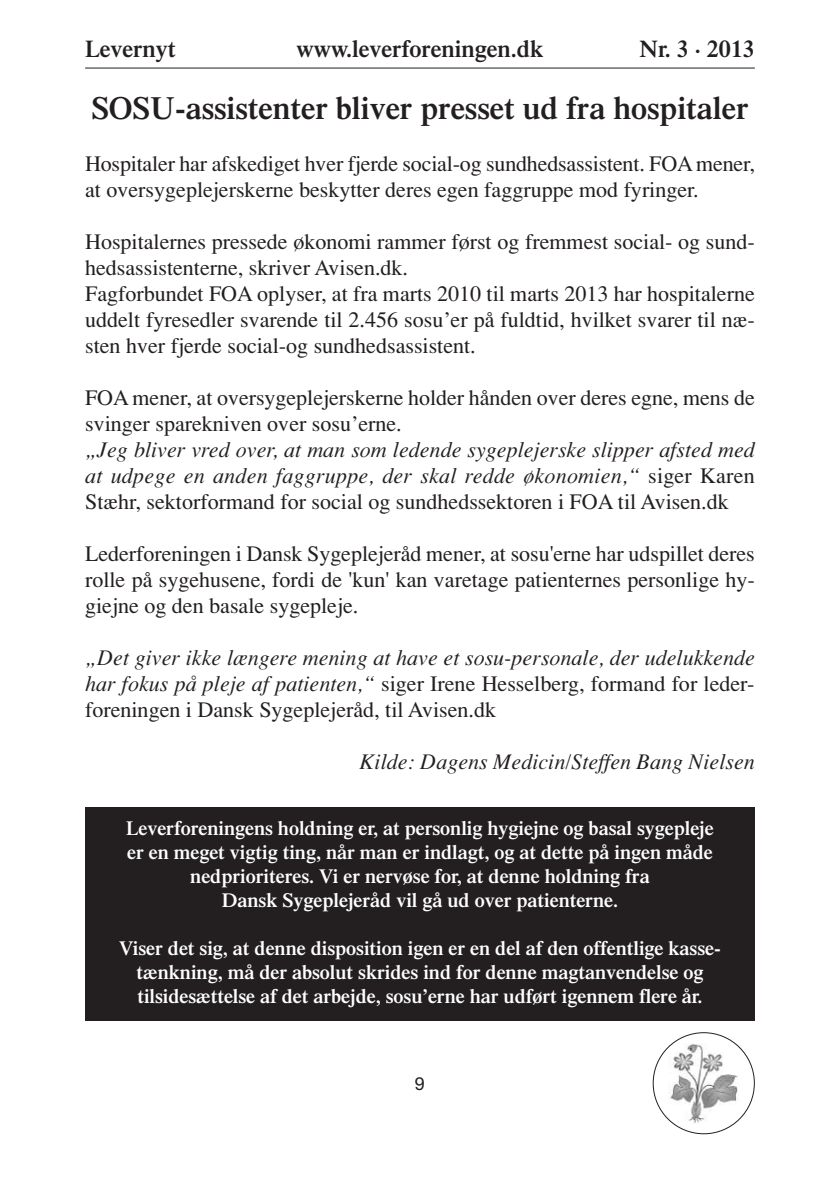
<style>
.page{position:relative;width:840px;height:1191px;background:#fff}
.page>*{position:absolute;margin:0;border:0;box-sizing:border-box;transform-origin:0 0}
.t1{font:600 32px "Times";color:#231f20}
.t2{font:600 24px "Times";color:#231f20}
.t3{font:22px/26px "Times";color:#231f20}
.t4{font:italic 22px/26px "Times";color:#231f20;text-align:justify}
.t5{font:600 20px/24px "Times";color:#fff;text-align:center}
.t6{font:18px "Helvetica Neue";color:#231f20}
.s1{font-style:normal}
</style>
<div class="page">
<img style="left:668px;top:1043px;width:70px;height:80px">
<div style="left:652px;top:1032px;width:102px;height:102px;border:2px solid #231f20;border-radius:50%"></div>
<hr style="left:85px;top:68px;width:669px;height:1px;background:#231f20">
<div style="left:85px;top:807px;width:669px;height:213px;background:#231f20"></div>
<p class="t2" style="left:85px;top:40px;width:92px">Levernyt</p>
<p class="t2" style="left:296px;top:40px;width:248px">www.leverforeningen.dk</p>
<p class="t2" style="left:639px;top:40px;width:117px">Nr. 3 · 2013</p>
<h1 class="t1" style="left:91px;top:96px;width:658px">SOSU-assistenter bliver presset ud fra hospitaler</h1>
<p class="t3" style="left:85px;top:150px;width:670px">Hospitaler har afskediget hver fjerde social-og sundhedsassistent. FOA mener, at oversygeplejerskerne beskytter deres egen faggruppe mod fyringer.</p>
<p class="t3" style="left:85px;top:228px;width:671px">Hospitalernes pressede økonomi rammer først og fremmest social- og sund&shy;hedsassistenterne, skriver Avisen.dk.<br>Fagforbundet FOA oplyser, at fra marts 2010 til marts 2013 har hospitalerne uddelt fyresedler svarende til 2.456 sosu’er på fuldtid, hvilket svarer til næ&shy;sten hver fjerde social-og sundhedsassistent.</p>
<p class="t3" style="left:85px;top:384px;width:670px">FOA mener, at oversygeplejerskerne holder hånden over deres egne, mens de svinger sparekniven over sosu’erne.</p>
<p class="t4" style="left:85px;top:436px;width:670px">„Jeg bliver vred over, at man som ledende sygeplejerske slipper afsted med at udpege en anden faggruppe, der skal redde økonomien,“ <span class="s1">siger Karen Stæhr, sektorformand for social og sundhedssektoren i FOA til Avisen.dk</span></p>
<p class="t3" style="left:85px;top:540px;width:671px;text-align:justify">Lederforeningen i Dansk Sygeplejeråd mener, at sosu'erne har udspillet deres rolle på sygehusene, fordi de 'kun' kan varetage patienternes personlige hy&shy;giejne og den basale sygepleje.</p>
<p class="t4" style="left:85px;top:644px;width:670px">„Det giver ikke længere mening at have et sosu-personale, der udelukkende har fokus på pleje af patienten,“ <span class="s1">siger Irene Hesselberg, formand for leder&shy;foreningen i Dansk Sygeplejeråd, til Avisen.dk</span></p>
<p class="t4" style="left:360px;top:748px;width:396px">Kilde: Dagens Medicin/Steffen Bang Nielsen</p>
<p class="t5" style="left:126px;top:818px;width:588px">Leverforeningens holdning er, at personlig hygiejne og basal sygepleje er en meget vigtig ting, når man er indlagt, og at dette på ingen måde nedprioriteres. Vi er nervøse for, at denne holdning fra<br>Dansk Sygeplejeråd vil gå ud over patienterne.</p>
<p class="t5" style="left:119px;top:938px;width:602px">Viser det sig, at denne disposition igen er en del af den offentlige kasse&shy;tænkning, må der absolut skrides ind for denne magtanvendelse og tilsidesættelse af det arbejde, sosu’erne har udført igennem flere år.</p>
<p class="t6" style="left:415px;top:1077px;width:12px">9</p>
</div>
